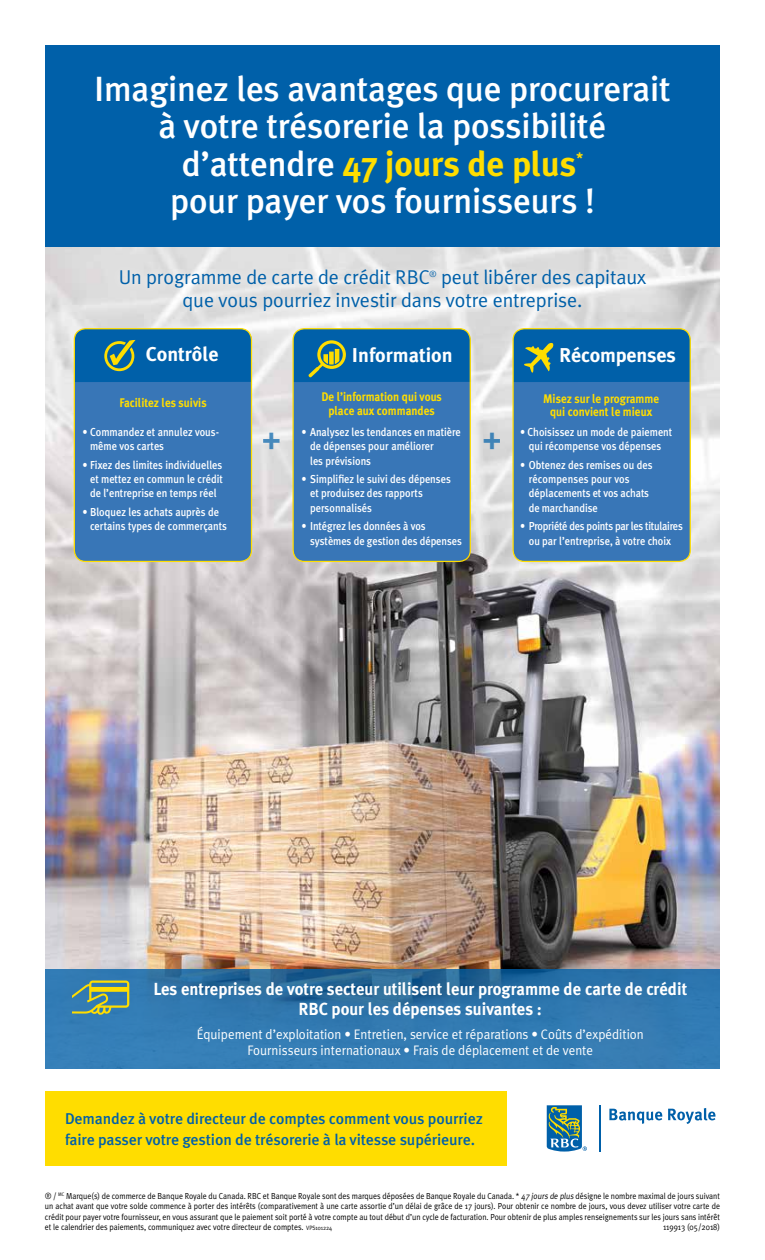
<style>
.page{position:relative;width:765px;height:1260px;background:#fff}
.page>*{position:absolute;margin:0;border:0;box-sizing:border-box;transform-origin:0 0}
.t1{font:500 35px/37.5px "Meta Plus";letter-spacing:-.005em;color:#fff;text-align:center}
.t2{font:700 30px "Meta Plus";color:#0060a9}
.t3{font:20px/22.5px "Meta Plus Normal";letter-spacing:-.005em;color:#0060a9}
.t4{font:700 20px "Meta Plus";color:#fff}
.t5{font:700 17.5px/20px "Meta Plus";color:#fff;text-align:center;scale:.95 1}
.t6{font:15.62px/20.6px "Meta Medium LF";letter-spacing:-.005em;color:#0060a9}
.t7{font:700 15px "Meta Plus";color:#fd0}
.t8{font:13.75px/16.2px "Meta Plus Normal";color:#fff;text-align:center;scale:.95 1}
.t9{font:700 12.5px/13.8px "Meta Plus";color:#fd0;text-align:center;scale:.9 1}
.t10{font:500 11.5px/14.4px "Meta Plus";color:#fff;scale:.9 1}
.t11{font:500 11.5px/14.4px "Meta Plus";letter-spacing:-.025em;color:#fff;text-align:center;scale:.9 1}
.t12{font:8.75px/10.5px "Meta Plus Normal";color:#000;text-align:justify;scale:.9 1}
.t13{font:8.75px "Meta Plus Normal";color:#0060a9}
.s1{font-weight:700;color:#fd0}
.s2{font-size:6.25px}
</style>
<div class="page">
<img style="left:45px;top:247px;width:675px;height:722px">
<div style="left:113px;top:262px;width:540px;height:56px;background:#fff;opacity:.75"></div>
<div style="left:45px;top:45px;width:675px;height:202px;background:#0060a9"></div>
<div style="left:513px;top:329px;width:177px;height:232px;background:#3876b7;border-radius:11px"></div>
<div style="left:512px;top:328px;width:179px;height:234px;border:1px solid #fd0;border-radius:11px"></div>
<svg style="left:513px;top:329px;width:178px;height:53px"></svg>
<div style="left:74px;top:329px;width:178px;height:232px;background:#3876b7;border-radius:11px"></div>
<div style="left:75px;top:329px;width:177px;height:53px;background:#0060a9"></div>
<div style="left:293px;top:329px;width:177px;height:232px;background:#3876b7;border-radius:11px"></div>
<svg style="left:293px;top:329px;width:178px;height:53px"></svg>
<div style="left:292px;top:328px;width:179px;height:234px;border:1px solid #fd0;border-radius:11px"></div>
<div style="left:74px;top:328px;width:178px;height:234px;border:1px solid #fd0;border-radius:11px"></div>
<svg style="left:45px;top:969px;width:675px;height:99px;fill:#327ab2"></svg>
<svg style="left:72px;top:981px;width:57px;height:34px"></svg>
<svg style="left:547px;top:1105px;width:40px;height:47px"></svg>
<hr style="left:600px;top:1105px;width:1px;height:46px;background:#0060a9">
<svg style="left:609px;top:1109px;width:53px;height:15px"></svg>
<svg style="left:668px;top:1108px;width:47px;height:16px"></svg>
<div style="left:45px;top:1091px;width:462px;height:75px;background:#fd0"></div>
<h1 class="t1" style="left:94px;top:69px;width:578px">Imaginez les avantages que procurerait à votre trésorerie la possibilité d’attendre <span class="s1">47 jours de plus</span></h1>
<h3 class="t7" style="left:576px;top:149px;width:9px">*</h3>
<h1 class="t1" style="left:170px;top:182px;width:426px">pour payer vos fournisseurs !</h1>
<h3 class="t3" style="left:119px;top:266px;width:312px">Un programme de carte de crédit RBC</h3>
<p class="t13" style="left:430px;top:269px;width:8px">®</p>
<h3 class="t3" style="left:182px;top:266px;width:465px;text-indent:259px">peut libérer des capitaux que vous pourriez investir dans votre entreprise.</h3>
<h3 class="t4" style="left:146px;top:343px;width:74px">Contrôle</h3>
<h3 class="t4" style="left:352px;top:343px;width:102px">Information</h3>
<h3 class="t4" style="left:559px;top:344px;width:118px">Récompenses</h3>
<h3 class="t9" style="left:119px;top:396px;width:98px">Facilitez les suivis</h3>
<h3 class="t9" style="left:321px;top:390px;width:136px">De l’information qui vous place aux commandes</h3>
<h3 class="t9" style="left:543px;top:391px;width:130px">Misez sur le programme qui convient le mieux</h3>
<h3 class="t10" style="left:90px;top:425px;width:145px;text-indent:-8px">• Commandez et annulez vous&shy;même vos cartes</h3>
<h3 class="t10" style="left:90px;top:457px;width:149px;text-align:justify;text-indent:-8px">• Fixez des limites individuelles et mettez en commun le crédit de l’entreprise en temps réel</h3>
<h3 class="t10" style="left:90px;top:505px;width:154px;text-indent:-8px">• Bloquez les achats auprès de certains types de commerçants</h3>
<h3 class="t10" style="left:310px;top:425px;width:169px;text-indent:-9px">• Analysez les tendances en matière de dépenses pour améliorer<br>les prévisions</h3>
<h3 class="t10" style="left:310px;top:472px;width:158px;text-indent:-9px">• Simplifiez le suivi des dépenses et produisez des rapports personnalisés</h3>
<h3 class="t10" style="left:310px;top:519px;width:170px;text-indent:-9px">• Intégrez les données à vos systèmes de gestion des dépenses</h3>
<h2 class="t2" style="left:263px;top:423px;width:20px">+</h2>
<h2 class="t2" style="left:482px;top:423px;width:20px">+</h2>
<h3 class="t10" style="left:520px;top:425px;width:171px;text-align:center">• Choisissez un mode de paiement qui récompense vos dépenses</h3>
<h3 class="t10" style="left:529px;top:457px;width:139px;text-indent:-9px">• Obtenez des remises ou des récompenses pour vos déplacements et vos achats de marchandise</h3>
<h3 class="t11" style="left:520px;top:519px;width:182px">• Propriété des points par les titulaires ou par l’entreprise, à votre choix</h3>
<h3 class="t5" style="left:153px;top:979px;width:564px">Les entreprises de votre secteur utilisent leur programme de carte de crédit<br>RBC pour les dépenses suivantes :</h3>
<h3 class="t8" style="left:197px;top:1026px;width:472px">Équipement d’exploitation • Entretien, service et réparations • Coûts d’expédition<br>Fournisseurs internationaux • Frais de déplacement et de vente</h3>
<h3 class="t6" style="left:65px;top:1109px;width:419px">Demandez à votre directeur de comptes comment vous pourriez faire passer votre gestion de trésorerie à la vitesse supérieure.</h3>
<p class="t12" style="left:45px;top:1191px;width:752px">® / <sup>MC</sup> Marque(s) de commerce de Banque Royale du Canada. RBC et Banque Royale sont des marques déposées de Banque Royale du Canada. * 47jours de plus désigne le nombre maximal de jours suivant un achat avant que votre solde commence à porter des intérêts (comparativement à une carte assortie d’un délai de grâce de 17 jours). Pour obtenir ce nombre de jours, vous devez utiliser votre carte de crédit pour payer votre fournisseur, en vous assurant que le paiement soit porté à votre compte au tout début d’un cycle de facturation. Pour obtenir de plus amples renseignements sur les jours sans intérêt et le calendrier des paiements, communiquez avec votre directeur de comptes. <span class="s2">VPS101224</span></p>
<p class="t12" style="left:663px;top:1222px;width:65px">119913 (05/2018)</p>
</div>
